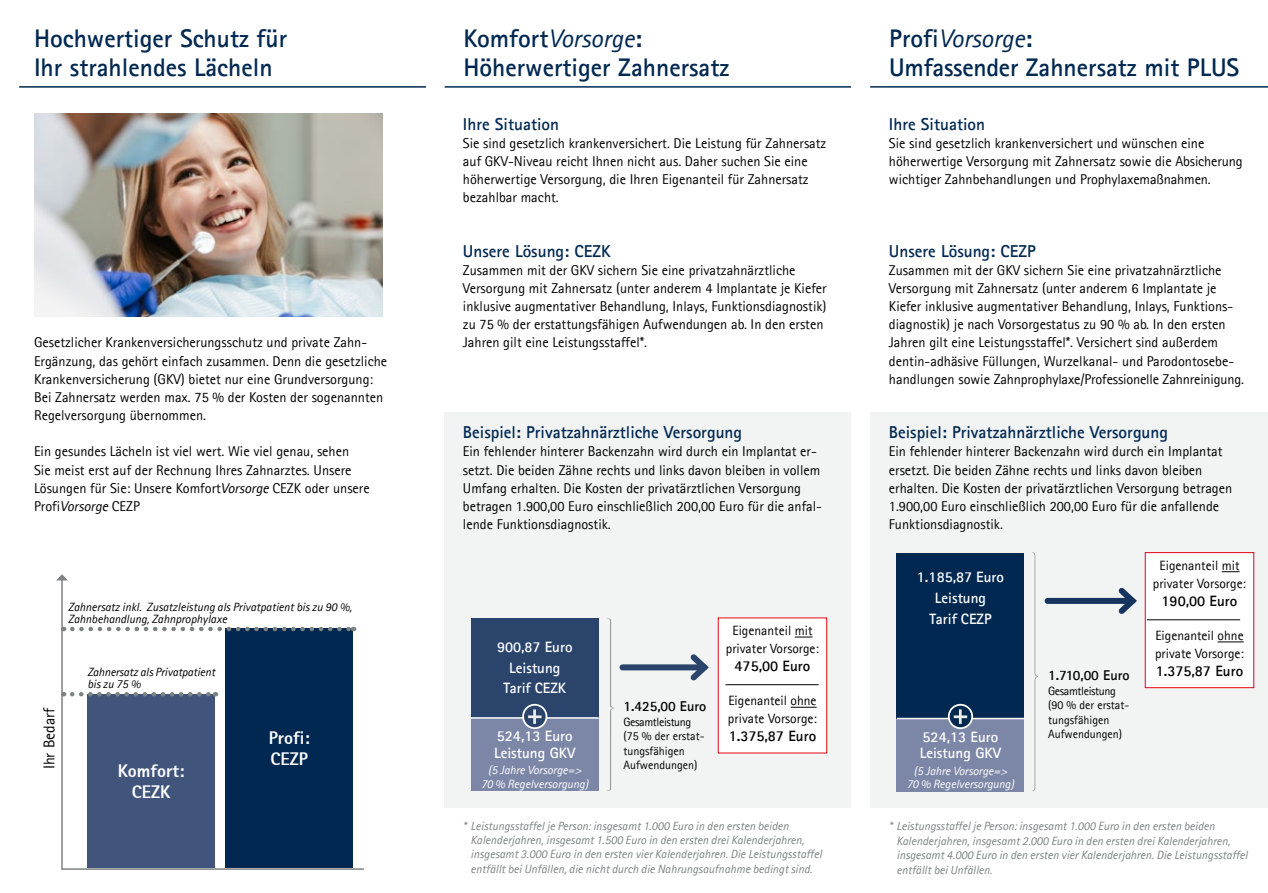
<style>
.page{position:relative;width:1268px;height:893px;background:#fff}
.page>*{position:absolute;margin:0;border:0;box-sizing:border-box;transform-origin:0 0}
.t1{font:700 25.5px/29.2px "Agfa Rotis Sans Serif";color:#002851}
.t2{font:800 18px/21.6px "Agfa Rotis Sans Serif";color:#fff;text-align:center}
.t3{font:700 17.25px "Agfa Rotis Sans Serif";color:#002851}
.t4{font:15.75px "Agfa Rotis Sans Serif";color:#000}
.t5{font:700 15px/20.7px "Agfa Rotis Sans Serif";color:#fff;text-align:center}
.t6{font:700 15px "Agfa Rotis Sans Serif";color:#000}
.t7{font:14.25px/18.1px "Agfa Rotis Sans Serif";color:#000}
.t8{font:700 14.25px "Agfa Rotis Sans Serif";color:#000}
.t9{font:13.5px/18px "Agfa Rotis Sans Serif";color:#000;text-align:center}
.t10{font:italic 12px/14.4px "Agfa Rotis Sans Serif";color:#7d8282}
.t11{font:italic 12px/12px "Agfa Rotis Sans Serif";color:#000}
.t12{font:12px/14.4px "Agfa Rotis Sans Serif";color:#000}
.t13{font:italic 12px/13.5px "Agfa Rotis Sans Serif";color:#fff;text-align:center}
.s1{font-style:italic}
.s2{font-weight:400;font-style:italic}
</style>
<div class="page">
<div style="left:87px;top:694px;width:128px;height:174px;background:#41557c"></div>
<hr style="left:62px;top:868px;width:302px;height:2px;background:#7d8282">
<svg style="left:72px;top:692px;width:144px;height:4px"></svg>
<div style="left:225px;top:629px;width:128px;height:239px;background:#002851"></div>
<svg style="left:72px;top:627px;width:282px;height:4px"></svg>
<hr style="left:61px;top:580px;width:2px;height:290px;background:#7d8282">
<svg style="left:57px;top:574px;width:11px;height:6px"></svg>
<img style="left:34px;top:113px;width:349px;height:203px">
<hr style="left:444px;top:86px;width:406px;height:2px;background:#002851">
<hr style="left:870px;top:86px;width:397px;height:2px;background:#002851">
<hr style="left:19px;top:86px;width:407px;height:2px;background:#002851">
<div style="left:870px;top:412px;width:397px;height:396px;background:#f2f3f3"></div>
<div style="left:444px;top:412px;width:406px;height:396px;background:#f2f3f3"></div>
<div style="left:1144px;top:552px;width:109px;height:136px;background:#fff;border:1px solid #e30613"></div>
<svg style="left:1221px;top:571px;width:18px;height:1px"></svg>
<svg style="left:1217px;top:642px;width:26px;height:1px"></svg>
<div style="left:622px;top:664px;width:82px;height:6px;background:#2b446c"></div>
<svg style="left:685px;top:654px;width:24px;height:27px"></svg>
<div style="left:718px;top:618px;width:108px;height:135px;background:#fff"></div>
<svg style="left:794px;top:637px;width:18px;height:1px"></svg>
<svg style="left:790px;top:707px;width:26px;height:1px"></svg>
<hr style="left:725px;top:684px;width:93px;height:1px;background:#000">
<div style="left:471px;top:618px;width:127px;height:106px;background:#2b446c"></div>
<svg style="left:607px;top:618px;width:7px;height:173px"></svg>
<div style="left:471px;top:719px;width:127px;height:72px;background:#7c87a7"></div>
<div style="left:896px;top:553px;width:128px;height:172px;background:#002851"></div>
<svg style="left:1032px;top:552px;width:5px;height:239px"></svg>
<div style="left:896px;top:719px;width:128px;height:73px;background:#7c87a7"></div>
<hr style="left:1146px;top:619px;width:93px;height:1px;background:#000">
<div style="left:1047px;top:598px;width:85px;height:6px;background:#16355e"></div>
<svg style="left:1112px;top:588px;width:25px;height:26px"></svg>
<hr style="left:471px;top:717px;width:127px;height:2px;background:#fff">
<hr style="left:896px;top:718px;width:128px;height:1px;background:#fff">
<svg style="left:523px;top:705px;width:23px;height:23px"></svg>
<div style="left:522px;top:704px;width:25px;height:25px;border:2px solid #fff;border-radius:50%"></div>
<hr style="left:533px;top:709px;width:3px;height:15px;background:#eceded">
<svg style="left:528px;top:715px;width:13px;height:3px"></svg>
<svg style="left:948px;top:705px;width:24px;height:23px"></svg>
<div style="left:947px;top:704px;width:25px;height:25px;border:2px solid #fff;border-radius:50%"></div>
<hr style="left:958px;top:709px;width:3px;height:15px;background:#eceded">
<hr style="left:953px;top:715px;width:14px;height:3px;background:#eceded">
<h1 class="t1" style="left:34px;top:23px;width:255px">Hochwertiger Schutz für<br>Ihr strahlendes Lächeln</h1>
<p class="t7" style="left:34px;top:333px;width:354px">Gesetzlicher Krankenversicherungsschutz und private Zahn-Ergänzung, das gehört einfach zusammen. Denn die gesetzliche Krankenversicherung (GKV) bietet nur eine Grundversorgung:<br>Bei Zahnersatz werden max. 75 % der Kosten der sogenannten Regelversorgung übernommen.</p>
<p class="t7" style="left:34px;top:442px;width:337px">Ein gesundes Lächeln ist viel wert. Wie viel genau, sehen<br>Sie meist erst auf der Rechnung Ihres Zahnarztes. Unsere Lösungen für Sie: Unsere Komfort<span class="s1">Vorsorge</span> CEZK oder unsere Profi<span class="s1">Vorsorge</span> CEZP</p>
<p class="t11" style="left:68px;top:601px;width:285px">Zahnersatz inkl. Zusatzleistung als Privatpatient bis zu 90 %,<br>Zahnbehandlung, Zahnprophylaxe</p>
<p class="t4" style="left:40px;top:769px;width:63px;rotate:-90deg">Ihr Bedarf</p>
<p class="t11" style="left:87px;top:666px;width:129px">Zahnersatz als Privatpatient bis zu 75 %</p>
<p class="t2" style="left:118px;top:759px;width:68px">Komfort:<br>CEZK</p>
<p class="t2" style="left:268px;top:727px;width:42px;text-align:left">Profi:<br>CEZP</p>
<h1 class="t1" style="left:463px;top:23px;width:267px">Komfort<span class="s2">Vorsorge</span>:<br>Höherwertiger Zahnersatz</h1>
<h1 class="t1" style="left:889px;top:23px;width:351px">Profi<span class="s2">Vorsorge</span>:<br>Umfassender Zahnersatz mit PLUS</h1>
<p class="t3" style="left:463px;top:113px;width:98px">Ihre Situation</p>
<p class="t7" style="left:463px;top:134px;width:365px">Sie sind gesetzlich krankenversichert. Die Leistung für Zahnersatz auf GKV-Niveau reicht Ihnen nicht aus. Daher suchen Sie eine höherwertige Versorgung, die Ihren Eigenanteil für Zahnersatz bezahlbar macht.</p>
<p class="t3" style="left:463px;top:240px;width:149px">Unsere Lösung: CEZK</p>
<p class="t7" style="left:463px;top:261px;width:365px">Zusammen mit der GKV sichern Sie eine privatzahnärztliche Versorgung mit Zahnersatz (unter anderem 4 Implantate je Kiefer inklusive augmentativer Behandlung, Inlays, Funktionsdiagnostik) zu 75 % der erstattungsfähigen Aufwendungen ab. In den ersten Jahren gilt eine Leistungsstaffel*.</p>
<p class="t3" style="left:463px;top:421px;width:281px">Beispiel: Privatzahnärztliche Versorgung</p>
<p class="t7" style="left:463px;top:442px;width:360px">Ein fehlender hinterer Backenzahn wird durch ein Implantat er&shy;setzt. Die beiden Zähne rechts und links davon bleiben in vollem Umfang erhalten. Die Kosten der privatärztlichen Versorgung betragen 1.900,00 Euro einschließlich 200,00 Euro für die anfal&shy;lende Funktionsdiagnostik.</p>
<p class="t5" style="left:497px;top:636px;width:77px">900,87 Euro<br>Leistung<br>Tarif CEZK</p>
<p class="t5" style="left:494px;top:727px;width:83px;line-height:16.5px;text-align:left">524,13 Euro<br>Leistung GKV</p>
<p class="t13" style="left:481px;top:763px;width:109px">(5 Jahre Vorsorge=&gt;<br>70 % Regelversorgung)</p>
<p class="t8" style="left:623px;top:697px;width:84px">1.425,00 Euro</p>
<p class="t12" style="left:623px;top:714px;width:83px">Gesamtleistung (75 % der erstat&shy;tungsfähigen<br>Aufwendungen)</p>
<p class="t9" style="left:725px;top:621px;width:95px">Eigenanteil mit privater Vorsorge:</p>
<p class="t6" style="left:734px;top:657px;width:77px">475,00 Euro</p>
<p class="t9" style="left:727px;top:692px;width:90px;text-align:left">Eigenanteil ohne private Vorsorge:</p>
<p class="t6" style="left:728px;top:727px;width:89px">1.375,87 Euro</p>
<p class="t10" style="left:470px;top:818px;width:353px;text-indent:-8px">* Leistungsstaffel je Person: insgesamt 1.000 Euro in den ersten beiden Kalenderjahren, insgesamt 1.500 Euro in den ersten drei Kalenderjahren, insgesamt 3.000 Euro in den ersten vier Kalenderjahren. Die Leistungsstaffel entfällt bei Unfällen, die nicht durch die Nahrungsaufnahme bedingt sind.</p>
<p class="t3" style="left:888px;top:113px;width:98px">Ihre Situation</p>
<p class="t7" style="left:888px;top:134px;width:355px">Sie sind gesetzlich krankenversichert und wünschen eine höherwertige Versorgung mit Zahnersatz sowie die Absicherung wichtiger Zahnbehandlungen und Prophylaxemaßnahmen.</p>
<p class="t3" style="left:888px;top:240px;width:148px">Unsere Lösung: CEZP</p>
<p class="t7" style="left:888px;top:261px;width:357px">Zusammen mit der GKV sichern Sie eine privatzahnärztliche Versorgung mit Zahnersatz (unter anderem 6 Implantate je Kiefer inklusive augmentativer Behandlung, Inlays, Funktions&shy;diagnostik) je nach Vorsorgestatus zu 90 % ab. In den ersten Jahren gilt eine Leistungsstaffel*. Versichert sind außerdem dentin-adhäsive Füllungen, Wurzelkanal- und Parodontosebe&shy;handlungen sowie Zahnprophylaxe/Professionelle Zahnreinigung.</p>
<p class="t3" style="left:888px;top:421px;width:281px">Beispiel: Privatzahnärztliche Versorgung</p>
<p class="t7" style="left:888px;top:442px;width:345px">Ein fehlender hinterer Backenzahn wird durch ein Implantat ersetzt. Die beiden Zähne rechts und links davon bleiben erhalten. Die Kosten der privatärztlichen Versorgung betragen 1.900,00 Euro einschließlich 200,00 Euro für die anfallende Funktionsdiagnostik.</p>
<p class="t9" style="left:1152px;top:556px;width:95px">Eigenanteil mit privater Vorsorge:</p>
<p class="t6" style="left:1161px;top:591px;width:77px">190,00 Euro</p>
<p class="t9" style="left:1154px;top:626px;width:90px;text-align:left">Eigenanteil ohne private Vorsorge:</p>
<p class="t6" style="left:1155px;top:662px;width:89px">1.375,87 Euro</p>
<p class="t5" style="left:916px;top:566px;width:89px">1.185,87 Euro<br>Leistung<br>Tarif CEZP</p>
<p class="t8" style="left:1047px;top:666px;width:83px">1.710,00 Euro</p>
<p class="t12" style="left:1047px;top:683px;width:83px">Gesamtleistung (90 % der erstat&shy;tungsfähigen<br>Aufwendungen)</p>
<p class="t5" style="left:919px;top:728px;width:83px;line-height:16.5px;text-align:left">524,13 Euro<br>Leistung GKV</p>
<p class="t13" style="left:906px;top:764px;width:109px">(5 Jahre Vorsorge=&gt;<br>70 % Regelversorgung)</p>
<p class="t10" style="left:896px;top:819px;width:353px;text-indent:-8px">* Leistungsstaffel je Person: insgesamt 1.000 Euro in den ersten beiden Kalenderjahren, insgesamt 2.000 Euro in den ersten drei Kalenderjahren, insgesamt 4.000 Euro in den ersten vier Kalenderjahren. Die Leistungsstaffel entfällt bei Unfällen.</p>
</div>
